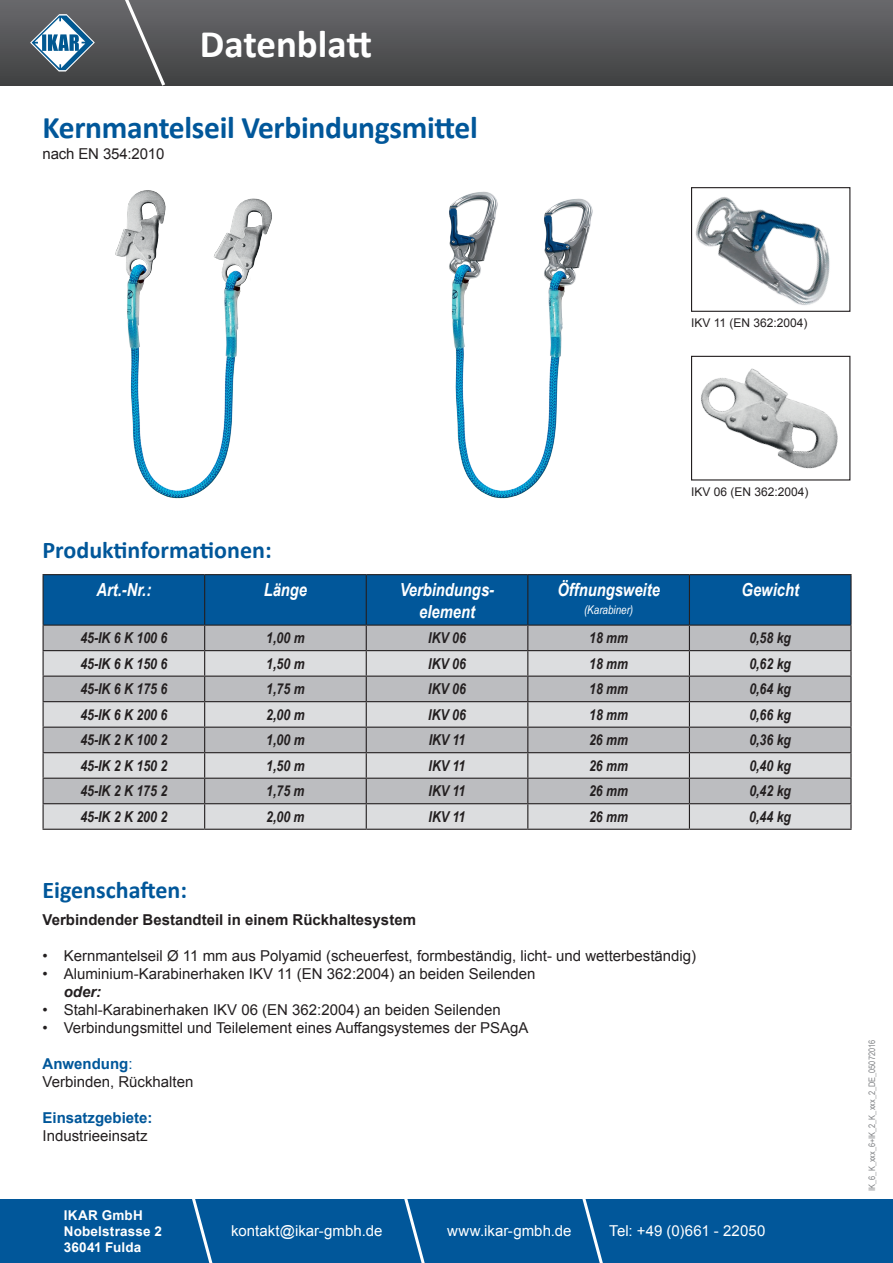
<style>
.page{position:relative;width:893px;height:1263px;background:#fff}
.page>*{position:absolute;margin:0;border:0;box-sizing:border-box;transform-origin:0 0}
.t1{font:700 39px "Calibri";color:#fff}
.t2{font:700 31.5px "Calibri";letter-spacing:-.01em;color:#01579a}
.t3{font:700 24px "Calibri";color:#01579a}
.t4{font:italic 700 18px/21.6px "Arial Narrow";color:#fff;text-align:center}
.t5{font:15px/18px "Arial";color:#231f20}
.t6{font:italic 700 15px "Arial Narrow";color:#231f20}
.t7{font:15px "Arial";color:#fff}
.t8{font:700 15px "Arial";color:#231f20}
.t9{font:700 15px "Arial";color:#01579a}
.t10{font:italic 700 15px "Arial";color:#231f20}
.t11{font:700 13.5px/16.2px "Arial";letter-spacing:.015em;color:#fff}
.t12{font:12px "Arial";color:#231f20}
.t13{font:italic 12px "Arial Narrow";color:#fff}
.t14{font:9px "Arial Narrow";color:#808285}
.s1{font-weight:700;color:#01579a}
.s2{color:#01579a}
</style>
<div class="page">
<div style="left:0;top:0;width:893px;height:85px;background:linear-gradient(to bottom,#69696c,#404142)"></div>
<svg style="left:117px;top:0;width:51px;height:86px;background:#5f6061"></svg>
<svg style="left:30px;top:14px;width:65px;height:58px"></svg>
<div style="left:0;top:1199px;width:893px;height:64px;background:#01579a"></div>
<svg style="left:192px;top:1199px;width:21px;height:64px"></svg>
<svg style="left:404px;top:1199px;width:21px;height:64px"></svg>
<svg style="left:582px;top:1199px;width:21px;height:64px"></svg>
<img style="left:695px;top:197px;width:135px;height:108px">
<div style="left:691px;top:187px;width:159px;height:125px;border:1px solid #231f20"></div>
<img style="left:115px;top:190px;width:157px;height:309px">
<img style="left:449px;top:191px;width:144px;height:308px">
<img style="left:701px;top:368px;width:137px;height:101px">
<div style="left:691px;top:356px;width:159px;height:124px;border:1px solid #231f20"></div>
<hr style="left:850px;top:626px;width:2px;height:24px;background:#231f20">
<hr style="left:689px;top:650px;width:163px;height:1px;background:#231f20">
<hr style="left:850px;top:651px;width:2px;height:25px;background:#231f20">
<hr style="left:689px;top:676px;width:163px;height:1px;background:#231f20">
<hr style="left:850px;top:677px;width:2px;height:24px;background:#231f20">
<hr style="left:689px;top:701px;width:163px;height:1px;background:#231f20">
<hr style="left:850px;top:702px;width:2px;height:25px;background:#231f20">
<hr style="left:689px;top:727px;width:163px;height:1px;background:#231f20">
<hr style="left:850px;top:728px;width:2px;height:24px;background:#231f20">
<hr style="left:689px;top:752px;width:163px;height:1px;background:#231f20">
<hr style="left:850px;top:753px;width:2px;height:25px;background:#231f20">
<hr style="left:689px;top:778px;width:163px;height:1px;background:#231f20">
<hr style="left:850px;top:779px;width:2px;height:24px;background:#231f20">
<hr style="left:689px;top:803px;width:163px;height:1px;background:#231f20">
<svg style="left:43px;top:575px;width:808px;height:254px;background:#9eafbe"></svg>
<hr style="left:850px;top:804px;width:2px;height:25px;background:#231f20">
<hr style="left:43px;top:829px;width:162px;height:1px;background:#231f20">
<hr style="left:205px;top:829px;width:161px;height:1px;background:#231f20">
<hr style="left:366px;top:829px;width:162px;height:1px;background:#231f20">
<hr style="left:528px;top:829px;width:161px;height:1px;background:#231f20">
<hr style="left:689px;top:829px;width:163px;height:1px;background:#231f20">
<hr style="left:43px;top:574px;width:162px;height:1px;background:#231f20">
<hr style="left:43px;top:575px;width:1px;height:49px;background:#231f20">
<hr style="left:205px;top:574px;width:161px;height:1px;background:#231f20">
<hr style="left:204px;top:575px;width:1px;height:49px;background:#231f20">
<hr style="left:366px;top:574px;width:162px;height:1px;background:#231f20">
<hr style="left:366px;top:575px;width:1px;height:49px;background:#231f20">
<hr style="left:528px;top:574px;width:161px;height:1px;background:#231f20">
<hr style="left:527px;top:575px;width:1px;height:49px;background:#231f20">
<hr style="left:689px;top:574px;width:163px;height:1px;background:#231f20">
<hr style="left:689px;top:575px;width:1px;height:49px;background:#231f20">
<hr style="left:850px;top:575px;width:2px;height:49px;background:#231f20">
<hr style="left:43px;top:624px;width:162px;height:2px;background:#231f20">
<hr style="left:205px;top:624px;width:161px;height:2px;background:#231f20">
<hr style="left:366px;top:624px;width:162px;height:2px;background:#231f20">
<hr style="left:528px;top:624px;width:161px;height:2px;background:#231f20">
<hr style="left:689px;top:624px;width:163px;height:2px;background:#231f20">
<h1 class="t1" style="left:200px;top:19px;width:174px">Datenblatt</h1>
<h2 class="t2" style="left:43px;top:108px;width:437px">Kernmantelseil Verbindungsmittel</h2>
<p class="t5" style="left:43px;top:145px;width:123px">nach EN 354:2010</p>
<p class="t12" style="left:691px;top:315px;width:118px">IKV 11 (EN 362:2004)</p>
<h3 class="t3" style="left:43px;top:535px;width:231px">Produktinformationen:</h3>
<p class="t4" style="left:97px;top:578px;width:56px">Art.-Nr.:</p>
<p class="t4" style="left:264px;top:578px;width:45px">Länge</p>
<p class="t4" style="left:400px;top:578px;width:96px">Verbindungs&shy;element</p>
<p class="t4" style="left:557px;top:578px;width:104px">Öffnungsweite</p>
<p class="t13" style="left:584px;top:602px;width:51px">(Karabiner)</p>
<p class="t12" style="left:691px;top:483px;width:119px">IKV 06 (EN 362:2004)</p>
<p class="t4" style="left:741px;top:578px;width:59px">Gewicht</p>
<p class="t6" style="left:80px;top:627px;width:88px">45-IK 6 K 100 6</p>
<p class="t6" style="left:266px;top:627px;width:40px">1,00 m</p>
<p class="t6" style="left:428px;top:627px;width:39px">IKV 06</p>
<p class="t6" style="left:589px;top:627px;width:40px">18 mm</p>
<p class="t6" style="left:749px;top:627px;width:43px">0,58 kg</p>
<p class="t6" style="left:80px;top:652px;width:88px">45-IK 6 K 150 6</p>
<p class="t6" style="left:266px;top:652px;width:40px">1,50 m</p>
<p class="t6" style="left:428px;top:652px;width:39px">IKV 06</p>
<p class="t6" style="left:589px;top:652px;width:40px">18 mm</p>
<p class="t6" style="left:749px;top:652px;width:43px">0,62 kg</p>
<p class="t6" style="left:80px;top:678px;width:88px">45-IK 6 K 175 6</p>
<p class="t6" style="left:266px;top:678px;width:40px">1,75 m</p>
<p class="t6" style="left:428px;top:678px;width:39px">IKV 06</p>
<p class="t6" style="left:589px;top:678px;width:40px">18 mm</p>
<p class="t6" style="left:749px;top:678px;width:43px">0,64 kg</p>
<p class="t6" style="left:80px;top:703px;width:88px">45-IK 6 K 200 6</p>
<p class="t6" style="left:266px;top:703px;width:40px">2,00 m</p>
<p class="t6" style="left:428px;top:703px;width:39px">IKV 06</p>
<p class="t6" style="left:589px;top:703px;width:40px">18 mm</p>
<p class="t6" style="left:749px;top:703px;width:43px">0,66 kg</p>
<p class="t6" style="left:80px;top:729px;width:88px">45-IK 2 K 100 2</p>
<p class="t6" style="left:266px;top:729px;width:40px">1,00 m</p>
<p class="t6" style="left:429px;top:729px;width:38px">IKV 11</p>
<p class="t6" style="left:589px;top:729px;width:40px">26 mm</p>
<p class="t6" style="left:749px;top:729px;width:43px">0,36 kg</p>
<p class="t6" style="left:80px;top:754px;width:88px">45-IK 2 K 150 2</p>
<p class="t6" style="left:266px;top:754px;width:40px">1,50 m</p>
<p class="t6" style="left:429px;top:754px;width:38px">IKV 11</p>
<p class="t6" style="left:589px;top:754px;width:40px">26 mm</p>
<p class="t6" style="left:749px;top:754px;width:43px">0,40 kg</p>
<p class="t6" style="left:80px;top:780px;width:88px">45-IK 2 K 175 2</p>
<p class="t6" style="left:266px;top:780px;width:40px">1,75 m</p>
<p class="t6" style="left:429px;top:780px;width:38px">IKV 11</p>
<p class="t6" style="left:589px;top:780px;width:40px">26 mm</p>
<p class="t6" style="left:749px;top:780px;width:43px">0,42 kg</p>
<p class="t6" style="left:80px;top:805px;width:88px">45-IK 2 K 200 2</p>
<p class="t6" style="left:266px;top:805px;width:40px">2,00 m</p>
<p class="t6" style="left:429px;top:805px;width:38px">IKV 11</p>
<p class="t6" style="left:589px;top:805px;width:40px">26 mm</p>
<p class="t6" style="left:749px;top:805px;width:43px">0,44 kg</p>
<h3 class="t3" style="left:43px;top:875px;width:146px">Eigenschaften:</h3>
<p class="t8" style="left:43px;top:910px;width:375px">Verbindender Bestandteil in einem Rückhaltesystem</p>
<p class="t5" style="left:43px;top:947px;width:655px">• Kernmantelseil Ø 11 mm aus Polyamid (scheuerfest, formbeständig, licht- und wetterbeständig)</p>
<p class="t5" style="left:43px;top:965px;width:494px">• Aluminium-Karabinerhaken IKV 11 (EN 362:2004) an beiden Seilenden</p>
<p class="t10" style="left:64px;top:982px;width:39px">oder:</p>
<p class="t5" style="left:43px;top:1001px;width:460px">• Stahl-Karabinerhaken IKV 06 (EN 362:2004) an beiden Seilenden</p>
<p class="t5" style="left:43px;top:1019px;width:487px">• Verbindungsmittel und Teilelement eines Auffangsystemes der PSAgA</p>
<p class="t5" style="left:43px;top:1055px;width:152px"><span class="s1">Anwendung</span><span class="s2">:<br></span>Verbinden, Rückhalten</p>
<p class="t9" style="left:43px;top:1108px;width:112px">Einsatzgebiete:</p>
<p class="t5" style="left:43px;top:1127px;width:107px">Industrieeinsatz</p>
<p class="t11" style="left:64px;top:1207px;width:100px">IKAR GmbH<br>Nobelstrasse 2<br>36041 Fulda</p>
<p class="t7" style="left:231px;top:1221px;width:153px">kontakt@ikar-gmbh.de</p>
<p class="t7" style="left:447px;top:1221px;width:126px">www.ikar-gmbh.de</p>
<p class="t7" style="left:609px;top:1221px;width:158px">Tel: +49 (0)661 - 22050</p>
<p class="t14" style="left:865px;top:1191px;width:152px;rotate:-90deg">IK_6_K_xxx_6+IK_2_K_xxx_2_DE_05072016</p>
</div>
